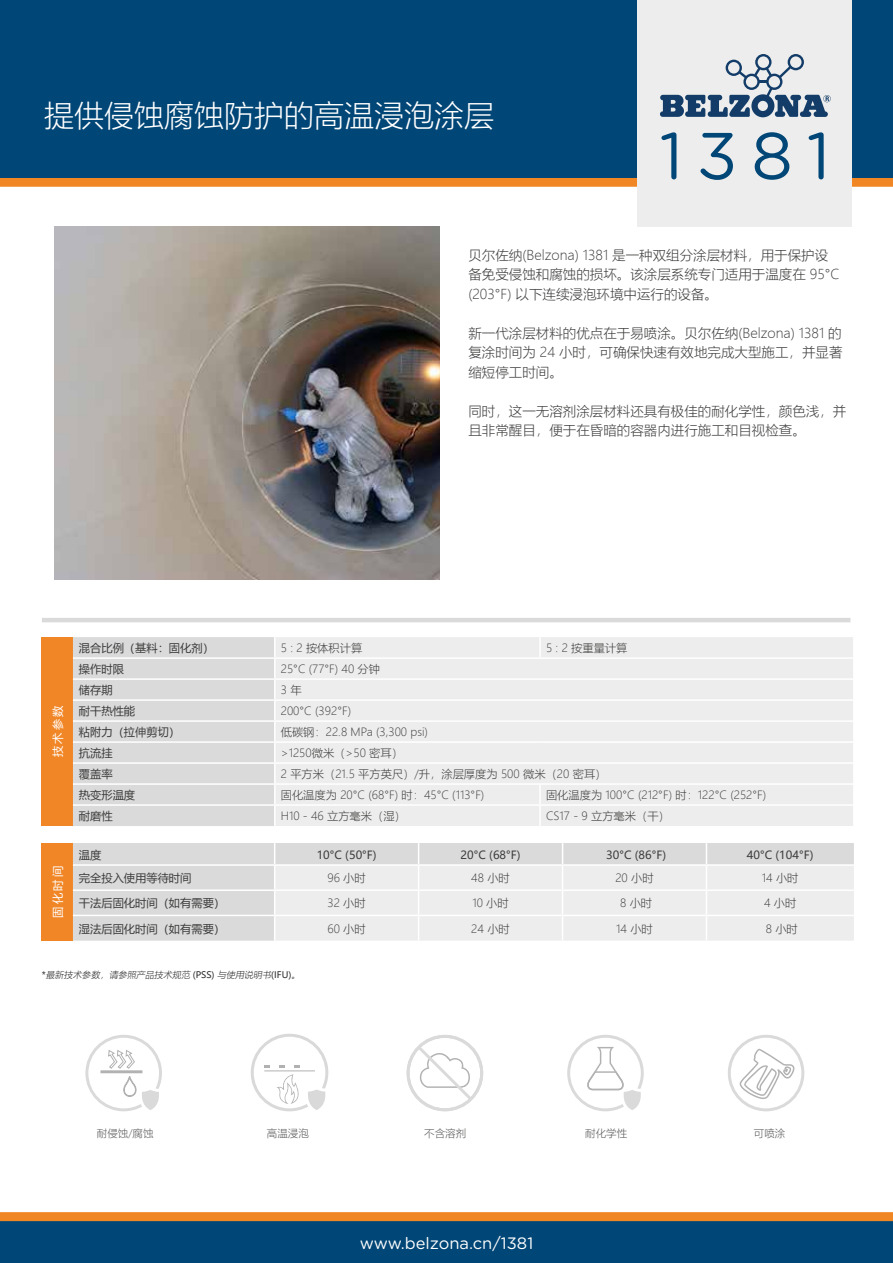
<style>
.page{position:relative;width:893px;height:1263px;background:#fff}
.page>*{position:absolute;margin:0;border:0;box-sizing:border-box;transform-origin:0 0}
.t1{font:66px "Gotham Rounded";color:#004676}
.t2{font:300 30px "Microsoft Ya Hei";color:#fff}
.t3{font:16.5px "Gotham Rounded";color:#fff}
.t4{font:300 13.5px/19.5px "Microsoft Ya Hei";color:#3c3c3b}
.t5{font:300 11.25px "Microsoft Ya Hei";color:#3c3c3b}
.t6{font:11.25px "Microsoft Ya Hei";color:#3c3c3b}
.t7{font:11.25px "Microsoft Ya Hei";letter-spacing:.2em;color:#fff}
.t8{font:300 10.5px "Microsoft Ya Hei";color:#575756}
.t9{font:italic 300 9px "Microsoft Ya Hei";color:#282827}
.s1{font-weight:400;font-style:normal}
</style>
<div class="page">
<div style="left:0;top:178px;width:893px;height:9px;background:#f18625"></div>
<div style="left:0;top:0;width:893px;height:178px;background:#004676"></div>
<div style="left:0;top:1220px;width:893px;height:43px;background:#004676"></div>
<div style="left:638px;top:0;width:214px;height:226px;background:#ededed"></div>
<div style="left:0;top:1212px;width:893px;height:9px;background:#f18625"></div>
<img style="left:54px;top:226px;width:386px;height:354px">
<hr style="left:42px;top:618px;width:808px;height:4px;background:#dadada">
<svg style="left:85px;top:1035px;width:77px;height:76px"></svg>
<svg style="left:407px;top:1035px;width:76px;height:76px"></svg>
<svg style="left:567px;top:1035px;width:77px;height:76px"></svg>
<svg style="left:728px;top:1035px;width:76px;height:76px"></svg>
<svg style="left:251px;top:1034px;width:77px;height:77px"></svg>
<svg style="left:660px;top:54px;width:171px;height:63px"></svg>
<div style="left:42px;top:637px;width:31px;height:189px;background:#f18626"></div>
<div style="left:276px;top:637px;width:577px;height:189px;background:#ededed"></div>
<div style="left:73px;top:637px;width:201px;height:189px;background:#dadada"></div>
<hr style="left:539px;top:637px;width:2px;height:20px;background:#fff">
<hr style="left:540px;top:657px;width:313px;height:2px;background:#fff">
<hr style="left:73px;top:657px;width:202px;height:2px;background:#fff">
<hr style="left:275px;top:657px;width:265px;height:2px;background:#fff">
<hr style="left:73px;top:678px;width:202px;height:2px;background:#fff">
<hr style="left:275px;top:678px;width:265px;height:2px;background:#fff">
<hr style="left:540px;top:678px;width:313px;height:2px;background:#fff">
<hr style="left:73px;top:699px;width:202px;height:2px;background:#fff">
<hr style="left:275px;top:699px;width:265px;height:2px;background:#fff">
<hr style="left:540px;top:699px;width:313px;height:2px;background:#fff">
<hr style="left:73px;top:720px;width:202px;height:2px;background:#fff">
<hr style="left:275px;top:720px;width:265px;height:2px;background:#fff">
<hr style="left:540px;top:720px;width:313px;height:2px;background:#fff">
<hr style="left:73px;top:741px;width:202px;height:2px;background:#fff">
<hr style="left:275px;top:741px;width:265px;height:2px;background:#fff">
<hr style="left:540px;top:741px;width:313px;height:2px;background:#fff">
<hr style="left:73px;top:762px;width:202px;height:2px;background:#fff">
<hr style="left:275px;top:762px;width:265px;height:2px;background:#fff">
<hr style="left:540px;top:762px;width:313px;height:2px;background:#fff">
<hr style="left:73px;top:783px;width:202px;height:2px;background:#fff">
<hr style="left:275px;top:783px;width:265px;height:2px;background:#fff">
<hr style="left:540px;top:783px;width:313px;height:2px;background:#fff">
<svg style="left:539px;top:785px;width:2px;height:19px"></svg>
<hr style="left:73px;top:804px;width:202px;height:2px;background:#fff">
<hr style="left:275px;top:804px;width:265px;height:2px;background:#fff">
<hr style="left:540px;top:804px;width:313px;height:2px;background:#fff">
<hr style="left:539px;top:806px;width:2px;height:20px;background:#fff">
<div style="left:42px;top:843px;width:31px;height:97px;background:#f18626"></div>
<div style="left:73px;top:843px;width:201px;height:97px;background:#dadada"></div>
<hr style="left:73px;top:864px;width:202px;height:2px;background:#fff">
<hr style="left:73px;top:889px;width:202px;height:2px;background:#fff">
<hr style="left:73px;top:915px;width:202px;height:1px;background:#fff">
<svg style="left:274px;top:843px;width:580px;height:98px;background:#eaeaea"></svg>
<h2 class="t2" style="left:44px;top:96px;width:451px">提供侵蚀腐蚀防护的高温浸泡涂层</h2>
<h1 class="t1" style="left:659px;top:110px;width:172px">1381</h1>
<p class="t4" style="left:468px;top:245px;width:373px">贝尔佐纳(Belzona) 1381 是一种双组分涂层材料，用于保护设备免受侵蚀和腐蚀的损坏。该涂层系统专门适用于温度在 95°C (203°F) 以下连续浸泡环境中运行的设备。</p>
<p class="t4" style="left:468px;top:323px;width:376px;text-align:justify">新一代涂层材料的优点在于易喷涂。贝尔佐纳(Belzona) 1381 的复涂时间为 24 小时，可确保快速有效地完成大型施工，并显著缩短停工时间。</p>
<p class="t4" style="left:468px;top:401px;width:379px">同时，这一无溶剂涂层材料还具有极佳的耐化学性，颜色浅，并且非常醒目，便于在昏暗的容器内进行施工和目视检查。</p>
<p class="t7" style="left:50px;top:757px;width:53px;rotate:-90deg">技术参数</p>
<p class="t7" style="left:50px;top:918px;width:53px;rotate:-90deg">固化时间</p>
<p class="t6" style="left:79px;top:640px;width:137px">混合比例（基料：固化剂）</p>
<p class="t5" style="left:281px;top:641px;width:83px">5 : 2 按体积计算</p>
<p class="t5" style="left:546px;top:641px;width:83px">5 : 2 按重量计算</p>
<p class="t6" style="left:79px;top:661px;width:47px">操作时限</p>
<p class="t5" style="left:281px;top:661px;width:101px">25°C (77°F) 40 分钟</p>
<p class="t6" style="left:79px;top:682px;width:35px">储存期</p>
<p class="t5" style="left:281px;top:682px;width:22px">3 年</p>
<p class="t6" style="left:79px;top:703px;width:58px">耐干热性能</p>
<p class="t5" style="left:281px;top:703px;width:72px">200°C (392°F)</p>
<p class="t6" style="left:79px;top:724px;width:103px">粘附力（拉伸剪切）</p>
<p class="t5" style="left:281px;top:724px;width:149px">低碳钢：22.8 MPa (3,300 psi)</p>
<p class="t6" style="left:79px;top:745px;width:35px">抗流挂</p>
<p class="t5" style="left:281px;top:745px;width:124px">&gt;1250微米（&gt;50 密耳）</p>
<p class="t6" style="left:79px;top:766px;width:35px">覆盖率</p>
<p class="t5" style="left:281px;top:766px;width:327px">2 平方米（21.5 平方英尺）/升，涂层厚度为 500 微米（20 密耳）</p>
<p class="t6" style="left:79px;top:787px;width:58px">热变形温度</p>
<p class="t5" style="left:281px;top:787px;width:205px">固化温度为 20°C (68°F) 时：45°C (113°F)</p>
<p class="t5" style="left:546px;top:787px;width:222px">固化温度为 100°C (212°F) 时：122°C (252°F)</p>
<p class="t6" style="left:79px;top:808px;width:35px">耐磨性</p>
<p class="t5" style="left:281px;top:808px;width:127px">H10 - 46 立方毫米（湿）</p>
<p class="t5" style="left:546px;top:808px;width:125px">CS17 - 9 立方毫米（干）</p>
<p class="t6" style="left:79px;top:847px;width:24px">温度</p>
<p class="t6" style="left:317px;top:847px;width:61px">10°C (50°F)</p>
<p class="t6" style="left:461px;top:847px;width:61px">20°C (68°F)</p>
<p class="t6" style="left:606px;top:847px;width:61px">30°C (86°F)</p>
<p class="t6" style="left:747px;top:847px;width:68px">40°C (104°F)</p>
<p class="t6" style="left:79px;top:870px;width:114px">完全投入使用等待时间</p>
<p class="t5" style="left:327px;top:870px;width:40px">96 小时</p>
<p class="t5" style="left:471px;top:870px;width:40px">48 小时</p>
<p class="t5" style="left:615px;top:870px;width:40px">20 小时</p>
<p class="t5" style="left:762px;top:870px;width:38px">14 小时</p>
<p class="t6" style="left:79px;top:896px;width:148px">干法后固化时间（如有需要）</p>
<p class="t5" style="left:327px;top:896px;width:40px">32 小时</p>
<p class="t5" style="left:472px;top:896px;width:38px">10 小时</p>
<p class="t5" style="left:620px;top:896px;width:34px">8 小时</p>
<p class="t5" style="left:764px;top:896px;width:34px">4 小时</p>
<p class="t6" style="left:79px;top:921px;width:148px">湿法后固化时间（如有需要）</p>
<p class="t5" style="left:327px;top:921px;width:40px">60 小时</p>
<p class="t5" style="left:471px;top:921px;width:40px">24 小时</p>
<p class="t5" style="left:616px;top:921px;width:38px">14 小时</p>
<p class="t5" style="left:766px;top:921px;width:34px">8 小时</p>
<p class="t9" style="left:42px;top:968px;width:262px"><span class="s1">*</span> 最新技术参数，请参照产品技术规范 <span class="s1">( P S S )</span> 与使用说明书<span class="s1">( I F U )</span> 。</p>
<p class="t8" style="left:97px;top:1126px;width:58px">耐侵蚀/腐蚀</p>
<p class="t8" style="left:267px;top:1126px;width:43px">高温浸泡</p>
<p class="t8" style="left:424px;top:1126px;width:43px">不含溶剂</p>
<p class="t8" style="left:585px;top:1126px;width:43px">耐化学性</p>
<p class="t8" style="left:754px;top:1126px;width:33px">可喷涂</p>
<h3 class="t3" style="left:360px;top:1231px;width:175px">www.belzona.cn/1381</h3>
</div>
